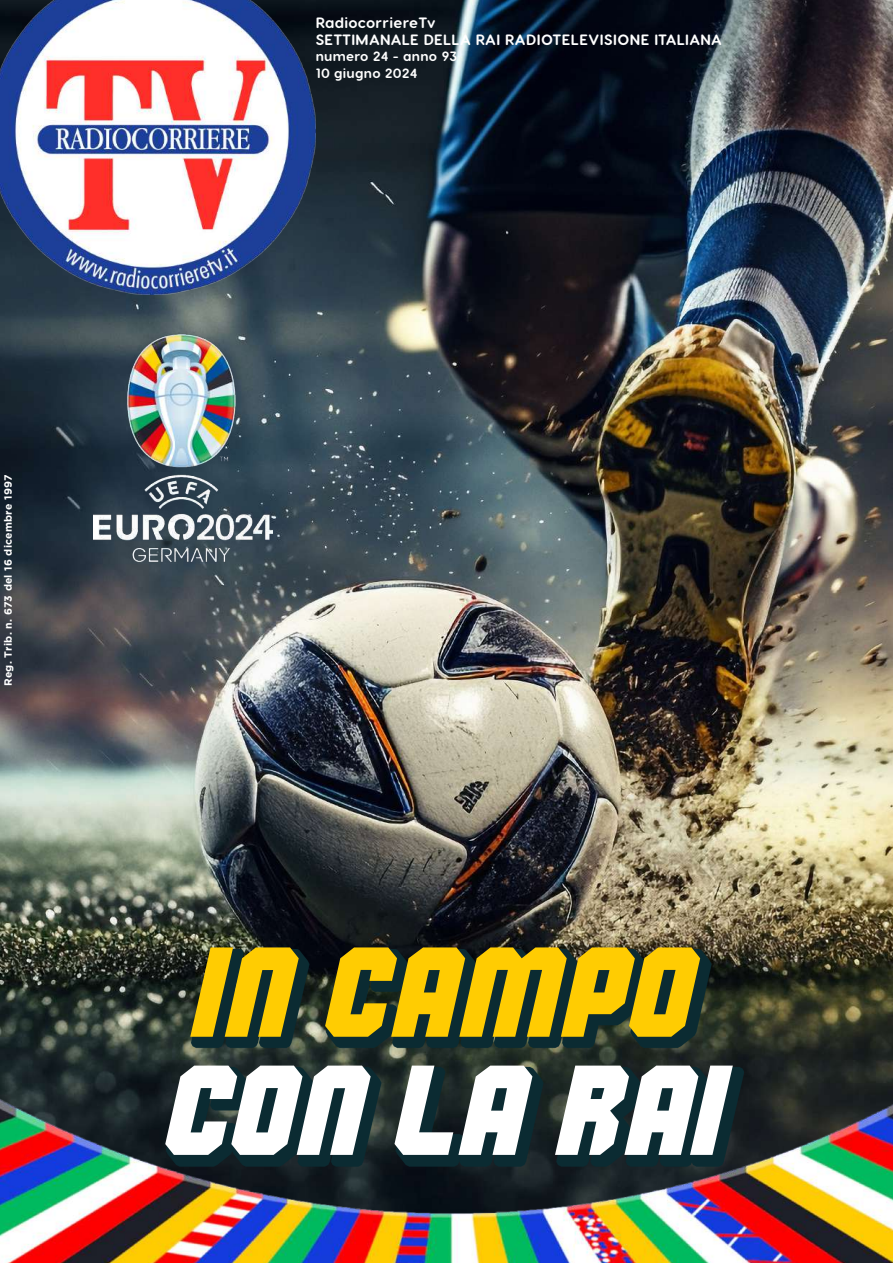
<style>
.page{position:relative;width:893px;height:1263px;background:#fff}
.page>*{position:absolute;margin:0;border:0;box-sizing:border-box;transform-origin:0 0}
.t1{font:127.5px "Commando";letter-spacing:.02em;color:#fff}
.t2{font:127.5px "Commando";letter-spacing:.02em;color:#ffcc02}
.t3{font:700 15px/17px "Visby Round CF";letter-spacing:.02em;color:#fff}
.t4{font:700 13.5px/17px "Visby Round CF";letter-spacing:.02em;color:#fff}
.t5{font:700 10.5px "Gotham";letter-spacing:.02em;color:#fff}
</style>
<div class="page">
<img style="left:0;top:0;width:893px;height:1059px">
<img style="left:0;top:1059px;width:893px;height:204px">
<img style="left:0;top:0;width:316px;height:294px">
<img style="left:94px;top:332px;width:178px;height:230px">
<svg style="left:166px;top:949px;width:578px;height:217px;background:#132c2f"></svg>
<p class="t3" style="left:316px;top:14px;width:408px">RadiocorriereTv<br>SETTIMANALE DELLA RAI RADIOTELEVISIONE ITALIANA</p>
<p class="t4" style="left:316px;top:48px;width:143px">numero 24 - anno 93<br>10 giugno 2024</p>
<p class="t5" style="left:2px;top:686px;width:213px;rotate:-90deg">Reg. Trib. n. 673 del 16 dicembre 1997</p>
<h1 class="t2" style="left:197px;top:947px;width:500px">IN CAMPO</h1>
<h1 class="t1" style="left:167px;top:1066px;width:561px">CON LA RAI</h1>
</div>
